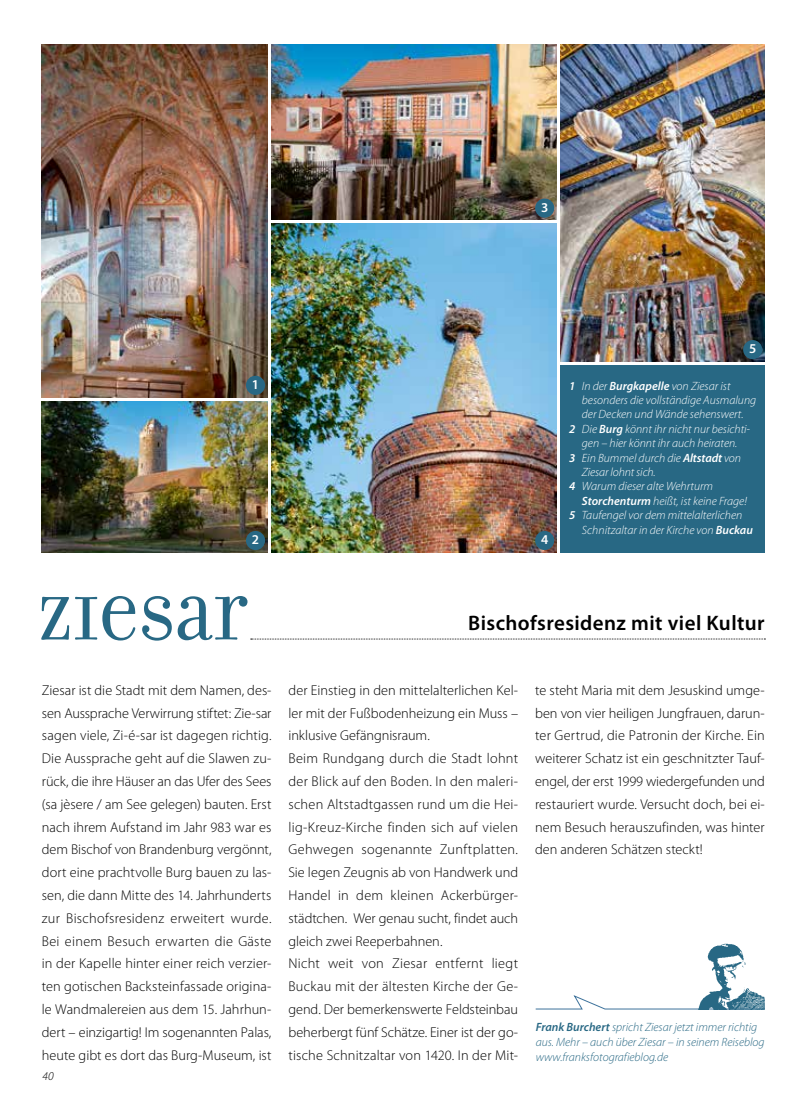
<style>
.page{position:relative;width:808px;height:1106px;background:#fff}
.page>*{position:absolute;margin:0;border:0;box-sizing:border-box;transform-origin:0 0}
.t1{font:66px "Filosofia Unicase";color:#286884}
.t2{font:600 21px "Myriad Pro";letter-spacing:.02em;color:#000}
.t3{font:300 14.25px/22.8px "Myriad Pro";letter-spacing:.005em;color:#000;text-align:justify}
.t4{font:600 13.5px "Myriad Pro";color:#fff}
.t5{font:italic 300 12px "Myriad Pro";color:#fff}
.t6{font:italic 300 12px/15px "Myriad Pro";color:#286884}
.t7{font:italic 300 12px "Myriad Pro";color:#000}
.s1{font-weight:600}
</style>
<div class="page">
<img style="left:42px;top:44px;width:225px;height:353px">
<img style="left:561px;top:44px;width:204px;height:317px">
<div style="left:561px;top:366px;width:204px;height:187px;background:#286884"></div>
<img style="left:271px;top:223px;width:285px;height:329px">
<img style="left:42px;top:401px;width:225px;height:151px">
<div style="left:246px;top:376px;width:19px;height:19px;background:#286884;border-radius:50%"></div>
<div style="left:246px;top:531px;width:19px;height:19px;background:#286884;border-radius:50%"></div>
<div style="left:743px;top:340px;width:19px;height:19px;background:#286884;border-radius:50%"></div>
<div style="left:535px;top:531px;width:19px;height:19px;background:#286884;border-radius:50%"></div>
<svg style="left:251px;top:638px;width:514px;height:1px"></svg>
<svg style="left:535px;top:995px;width:230px;height:14px"></svg>
<img style="left:698px;top:943px;width:66px;height:66px">
<img style="left:271px;top:44px;width:285px;height:176px">
<div style="left:535px;top:198px;width:19px;height:20px;background:#286884;border-radius:50%"></div>
<p class="t4" style="left:252px;top:377px;width:9px">1</p>
<p class="t4" style="left:252px;top:532px;width:9px">2</p>
<h1 class="t1" style="left:38px;top:579px;width:212px">ZIESAR</h1>
<p class="t4" style="left:541px;top:200px;width:9px">3</p>
<p class="t4" style="left:541px;top:532px;width:9px">4</p>
<p class="t4" style="left:749px;top:341px;width:9px">5</p>
<p class="t5" style="left:569px;top:379px;width:163px"><span class="s1">1</span> In der <span class="s1">Burgkapelle</span> von Ziesar ist</p>
<p class="t5" style="left:582px;top:393px;width:176px">besonders die vollständige Ausmalung</p>
<p class="t5" style="left:582px;top:408px;width:163px">der Decken und Wände sehenswert.</p>
<p class="t5" style="left:569px;top:422px;width:183px"><span class="s1">2</span> Die <span class="s1">Burg</span> könnt ihr nicht nur besichti-</p>
<p class="t5" style="left:582px;top:437px;width:157px">gen – hier könnt ihr auch heiraten.</p>
<p class="t5" style="left:569px;top:451px;width:173px"><span class="s1">3</span> Ein Bummel durch die <span class="s1">Altstadt</span> von</p>
<p class="t5" style="left:582px;top:465px;width:75px">Ziesar lohnt sich.</p>
<p class="t5" style="left:569px;top:480px;width:145px"><span class="s1">4</span> Warum dieser alte Wehrturm</p>
<p class="t5" style="left:582px;top:494px;width:166px"><span class="s1">Storchenturm</span> heißt, ist keine Frage!</p>
<p class="t5" style="left:569px;top:509px;width:175px"><span class="s1">5</span> Taufengel vor dem mittelalterlichen</p>
<p class="t5" style="left:582px;top:523px;width:173px">Schnitzaltar in der Kirche von <span class="s1">Buckau</span></p>
<h2 class="t2" style="left:468px;top:611px;width:298px">Bischofsresidenz mit viel Kultur</h2>
<p class="t3" style="left:42px;top:679px;width:231px">Ziesar ist die Stadt mit dem Namen, des&shy;sen Aussprache Verwirrung stiftet: Zie-sar sagen viele, Zi-é-sar ist dagegen richtig.<br>Die Aussprache geht auf die Slawen zu&shy;rück, die ihre Häuser an das Ufer des Sees (sa jèsere / am See gelegen) bauten. Erst nach ihrem Aufstand im Jahr 983 war es dem Bischof von Brandenburg vergönnt, dort eine prachtvolle Burg bauen zu las&shy;sen, die dann Mitte des 14. Jahrhunderts zur Bischofsresidenz erweitert wurde.<br>Bei einem Besuch erwarten die Gäste in der Kapelle hinter einer reich verzier&shy;ten gotischen Backsteinfassade origina&shy;le Wandmalereien aus dem 15. Jahrhun&shy;dert – einzigartig! Im sogenannten Palas, heute gibt es dort das Burg-Museum, ist</p>
<p class="t3" style="left:288px;top:679px;width:231px;text-align:left">der Einstieg in den mittelalterlichen Kel&shy;ler mit der Fußbodenheizung ein Muss – inklusive Gefängnisraum.<br>Beim Rundgang durch die Stadt lohnt der Blick auf den Boden. In den maleri&shy;schen Altstadtgassen rund um die Hei&shy;lig-Kreuz-Kirche finden sich auf vielen Gehwegen sogenannte Zunftplatten.<br>Sie legen Zeugnis ab von Handwerk und Handel in dem kleinen Ackerbürger&shy;städtchen. Wer genau sucht, findet auch gleich zwei Reeperbahnen.<br>Nicht weit von Ziesar entfernt liegt Buckau mit der ältesten Kirche der Ge&shy;gend. Der bemerkenswerte Feldsteinbau beherbergt fünf Schätze. Einer ist der go&shy;tische Schnitzaltar von 1420. In der Mit-</p>
<p class="t3" style="left:535px;top:679px;width:231px">te steht Maria mit dem Jesuskind umge&shy;ben von vier heiligen Jungfrauen, darun&shy;ter Gertrud, die Patronin der Kirche. Ein weiterer Schatz ist ein geschnitzter Tauf&shy;engel, der erst 1999 wiedergefunden und restauriert wurde. Versucht doch, bei ei&shy;nem Besuch herauszufinden, was hinter den anderen Schätzen steckt!</p>
<p class="t6" style="left:536px;top:1019px;width:230px"><span class="s1">Frank Burchert</span> spricht Ziesar jetzt immer richtig aus. Mehr – auch über Ziesar – in seinem Reiseblog www.franksfotografieblog.de</p>
<p class="t7" style="left:43px;top:1070px;width:13px">40</p>
</div>
